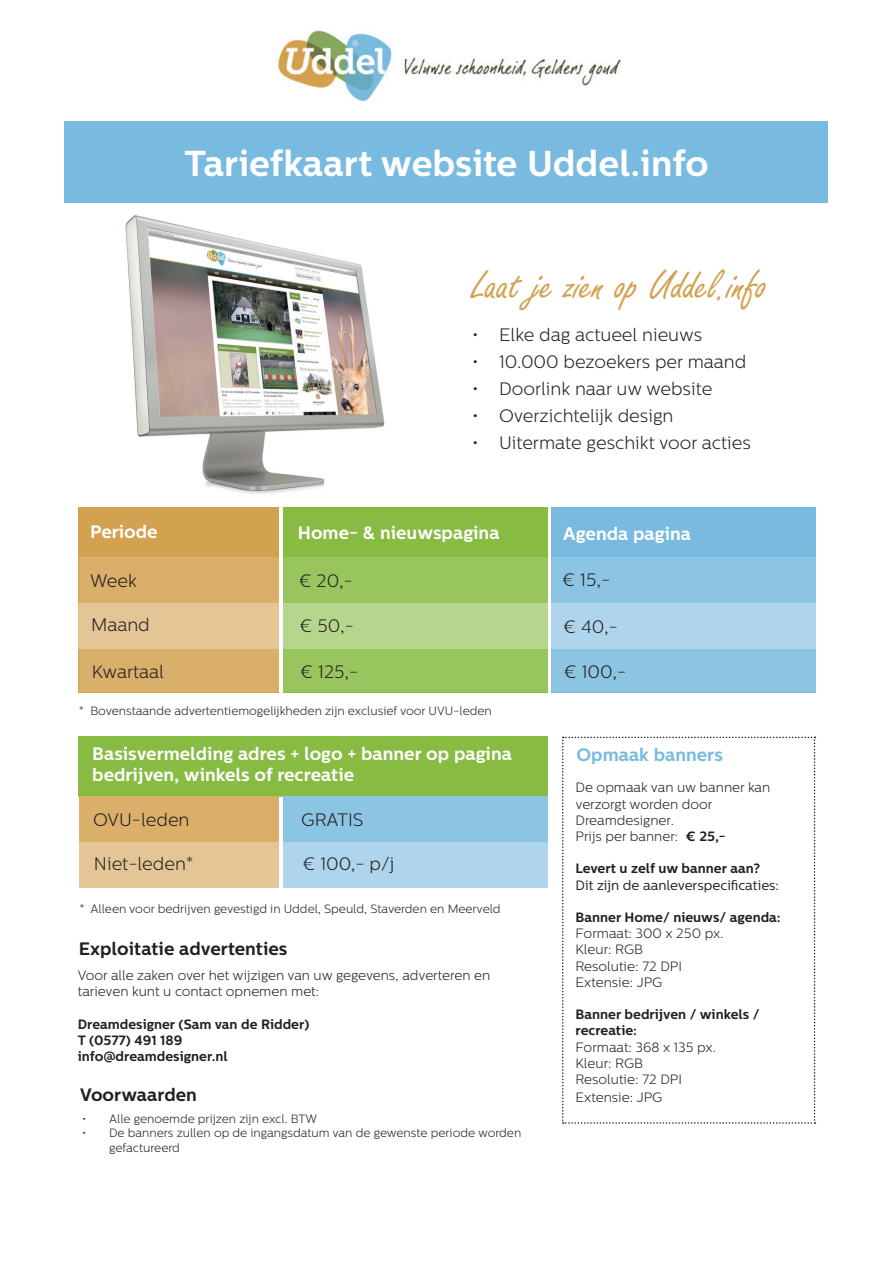
<style>
.page{position:relative;width:893px;height:1263px;background:#fff}
.page>*{position:absolute;margin:0;border:0;box-sizing:border-box;transform-origin:0 0}
.t1{font:45px "Freestyle Script";color:#d3a250}
.t2{font:700 36px "Centrale Sans";color:#fff}
.t3{font:300 18px "Centrale Sans";color:#231f20}
.t4{font:700 18px/21.6px "Centrale Sans";color:#fff}
.t5{font:700 18px "Centrale Sans";color:#231f20}
.t6{font:700 18px "Centrale Sans";color:#79bae0}
.t7{font:300 13.5px/16.2px "Centrale Sans";color:#231f20}
.t8{font:700 13.5px/16.2px "Centrale Sans";color:#231f20}
.t9{font:13.5px "Centrale Sans";color:#231f20}
.t10{font:300 12px/14.4px "Centrale Sans";color:#231f20}
.s1{font-weight:700}
</style>
<div class="page">
<div style="left:65px;top:121px;width:763px;height:82px;background:#79bae0"></div>
<img style="left:278px;top:30px;width:343px;height:72px">
<img style="left:125px;top:215px;width:260px;height:279px">
<div style="left:284px;top:507px;width:264px;height:186px;background:#87bb42"></div>
<div style="left:552px;top:507px;width:264px;height:186px;background:#79bae0"></div>
<div style="left:78px;top:507px;width:201px;height:186px;background:#d3a250"></div>
<svg style="left:79px;top:557px;width:736px;height:135px;background:#a6be90"></svg>
<svg style="left:78px;top:603px;width:738px;height:46px;background:#c0d1b2"></svg>
<div style="left:79px;top:737px;width:469px;height:60px;background:#87bb42"></div>
<svg style="left:79px;top:796px;width:469px;height:47px;background:#aebbb0"></svg>
<svg style="left:79px;top:843px;width:469px;height:45px;background:#c5cec7"></svg>
<svg style="left:562px;top:737px;width:253px;height:387px"></svg>
<h2 class="t2" style="left:184px;top:142px;width:526px">Tariefkaart website Uddel.info</h2>
<h1 class="t1" style="left:472px;top:260px;width:297px">Laat je zien op Uddel.info</h1>
<h3 class="t3" style="left:472px;top:324px;width:232px">• Elke dag actueel nieuws</h3>
<h3 class="t3" style="left:472px;top:351px;width:276px">• 10.000 bezoekers per maand</h3>
<h3 class="t3" style="left:472px;top:378px;width:242px">• Doorlink naar uw website</h3>
<h3 class="t3" style="left:472px;top:405px;width:203px">• Overzichtelijk design</h3>
<h3 class="t3" style="left:472px;top:432px;width:280px">• Uitermate geschikt voor acties</h3>
<h3 class="t4" style="left:90px;top:522px;width:69px">Periode</h3>
<h3 class="t4" style="left:298px;top:522px;width:203px">Home- &amp; nieuwspagina</h3>
<h3 class="t4" style="left:563px;top:523px;width:129px">Agenda pagina</h3>
<h3 class="t3" style="left:90px;top:571px;width:48px">Week</h3>
<h3 class="t3" style="left:91px;top:615px;width:60px">Maand</h3>
<h3 class="t3" style="left:92px;top:661px;width:74px">Kwartaal</h3>
<h3 class="t3" style="left:562px;top:569px;width:50px">€ 15,-</h3>
<h3 class="t3" style="left:563px;top:617px;width:57px">€ 40,-</h3>
<h3 class="t3" style="left:564px;top:662px;width:64px">€ 100,-</h3>
<h3 class="t3" style="left:298px;top:570px;width:56px">€ 20,-</h3>
<h3 class="t3" style="left:299px;top:616px;width:56px">€ 50,-</h3>
<h3 class="t3" style="left:300px;top:662px;width:60px">€ 125,-</h3>
<p class="t10" style="left:79px;top:703px;width:415px">* Bovenstaande advertentiemogelijkheden zijn exclusief voor UVU-leden</p>
<h3 class="t4" style="left:92px;top:743px;width:421px">Basisvermelding adres + logo + banner op pagina bedrijven, winkels of recreatie</h3>
<h3 class="t3" style="left:93px;top:809px;width:98px">OVU-leden</h3>
<h3 class="t3" style="left:94px;top:854px;width:101px">Niet-leden*</h3>
<h3 class="t3" style="left:301px;top:809px;width:64px">GRATIS</h3>
<h3 class="t3" style="left:302px;top:853px;width:94px">€ 100,- p/j</h3>
<p class="t10" style="left:79px;top:902px;width:423px">* Alleen voor bedrijven gevestigd in Uddel, Speuld, Staverden en Meerveld</p>
<h3 class="t5" style="left:79px;top:938px;width:210px">Exploitatie advertenties</h3>
<p class="t7" style="left:78px;top:967px;width:414px">Voor alle zaken over het wijzigen van uw gegevens, adverteren en tarieven kunt u contact opnemen met:</p>
<p class="t8" style="left:78px;top:1016px;width:233px">Dreamdesigner (Sam van de Ridder)<br>T (0577) 491 189 info@dreamdesigner.nl</p>
<h3 class="t5" style="left:80px;top:1084px;width:118px">Voorwaarden</h3>
<p class="t10" style="left:82px;top:1111px;width:236px">• Alle genoemde prijzen zijn excl. BTW</p>
<p class="t10" style="left:109px;top:1126px;width:414px;text-indent:-27px">• De banners zullen op de ingangsdatum van de gewenste periode worden gefactureerd</p>
<h3 class="t6" style="left:577px;top:744px;width:148px">Opmaak banners</h3>
<p class="t7" style="left:575px;top:780px;width:196px">De opmaak van uw banner kan verzorgt worden door<br>Dreamdesigner.<br>Prijs per banner: <span class="s1">€ 25,-</span></p>
<p class="t8" style="left:575px;top:861px;width:186px">Levert u zelf uw banner aan?</p>
<p class="t9" style="left:575px;top:877px;width:205px">Dit zijn de aanleverspecificaties:</p>
<p class="t8" style="left:575px;top:909px;width:207px">Banner Home/ nieuws/ agenda:</p>
<p class="t7" style="left:575px;top:925px;width:150px">Formaat: 300 x 250 px.<br>Kleur: RGB<br>Resolutie: 72 DPI<br>Extensie: JPG</p>
<p class="t8" style="left:575px;top:1007px;width:185px">Banner bedrijven / winkels / recreatie:</p>
<p class="t7" style="left:575px;top:1039px;width:142px">Formaat: 368 x 135 px.<br>Kleur: RGB<br>Resolutie: 72 DPI</p>
<p class="t7" style="left:575px;top:1089px;width:88px">Extensie: JPG</p>
</div>
